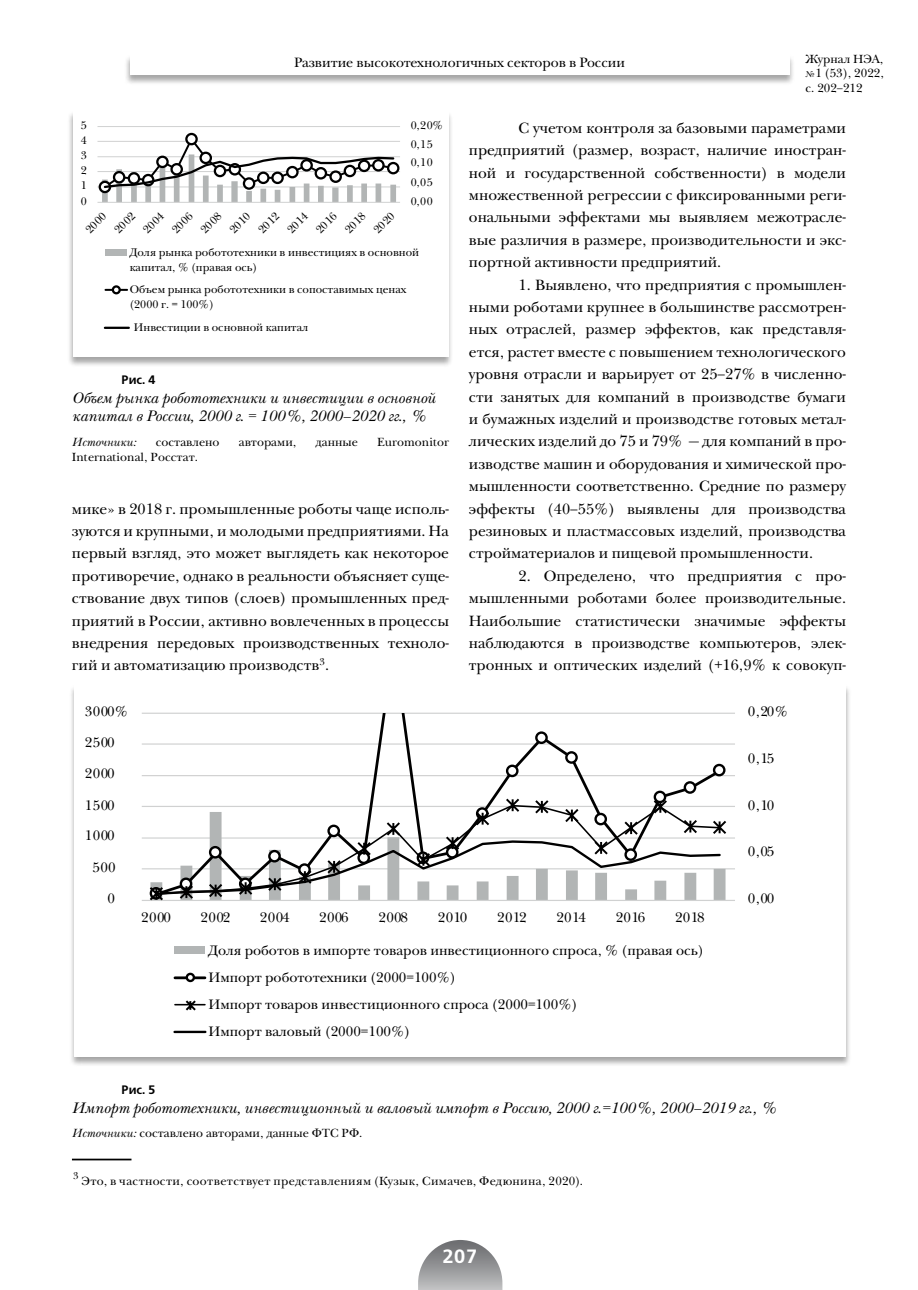
<style>
.page{position:relative;width:918px;height:1290px;background:#fff}
.page>*{position:absolute;margin:0;border:0;box-sizing:border-box;transform-origin:0 0}
.t1{font:600 19.25px "Free Set";color:#fff}
.t2{font:italic 15.75px/18.9px "New Baskerville ITC";color:#000}
.t3{font:15.4px/22.4px "New Baskerville ITC";color:#000;text-align:justify}
.t4{font:14.17px/27.1px "New Baskerville ITC";color:#000}
.t5{font:14px "New Baskerville ITC";color:#000}
.t6{font:12.25px/14.7px "New Baskerville ITC";color:#000;text-align:justify}
.t7{font:12.25px "New Baskerville ITC";letter-spacing:.03em;color:#000}
.t8{font:600 12.25px "Free Set";color:#000}
.t9{font:italic 12.25px "New Baskerville ITC";color:#000}
.t10{font:11.38px/14.9px "New Baskerville ITC";color:#000}
.t11{font:10.15px "New Baskerville ITC";color:#000}
.s1{font-size:8.75px}
.s2{font-style:italic}
</style>
<div class="page">
<div style="left:124px;top:54px;width:671px;height:32px;background:#000;opacity:.35"></div>
<div style="left:130px;top:55px;width:659px;height:20px;background:#fff"></div>
<svg style="left:418px;top:1240px;width:84px;height:50px"></svg>
<div style="left:67px;top:111px;width:386px;height:256px;background:#000;opacity:.35"></div>
<div style="left:73px;top:111px;width:375px;height:246px;background:#fff"></div>
<hr style="left:97px;top:186px;width:303px;height:1px;background:#d0d1d1">
<hr style="left:97px;top:171px;width:303px;height:1px;background:#d0d1d1">
<hr style="left:97px;top:156px;width:303px;height:1px;background:#d0d1d1">
<hr style="left:97px;top:141px;width:303px;height:1px;background:#d0d1d1">
<hr style="left:97px;top:126px;width:303px;height:1px;background:#d0d1d1">
<hr style="left:97px;top:202px;width:303px;height:1px;background:#d0d1d1">
<div style="left:99px;top:181px;width:12px;height:12px;border:2px solid #000;border-radius:50%"></div>
<div style="left:185px;top:133px;width:13px;height:12px;border:2px solid #000;border-radius:50%"></div>
<div style="left:387px;top:162px;width:12px;height:12px;border:2px solid #000;border-radius:50%"></div>
<svg style="left:102px;top:135px;width:294px;height:67px"></svg>
<div style="left:105px;top:249px;width:22px;height:7px;background:#b2b5b5"></div>
<hr style="left:105px;top:289px;width:22px;height:2px;background:#000">
<div style="left:113px;top:286px;width:7px;height:7px;background:#fff;border-radius:50%"></div>
<div style="left:112px;top:285px;width:9px;height:9px;border:2px solid #000;border-radius:50%"></div>
<hr style="left:105px;top:327px;width:24px;height:2px;background:#000">
<hr style="left:72px;top:1158px;width:59px;height:2px;background:#000">
<div style="left:69px;top:684px;width:782px;height:383px;background:#000;opacity:.35"></div>
<div style="left:75px;top:685px;width:771px;height:372px;background:#fff"></div>
<hr style="left:142px;top:868px;width:593px;height:1px;background:#d0d1d1">
<hr style="left:142px;top:837px;width:593px;height:1px;background:#d0d1d1">
<hr style="left:142px;top:806px;width:593px;height:1px;background:#d0d1d1">
<hr style="left:142px;top:775px;width:593px;height:1px;background:#d0d1d1">
<hr style="left:142px;top:743px;width:593px;height:2px;background:#d0d1d1">
<hr style="left:142px;top:713px;width:593px;height:1px;background:#d0d1d1">
<hr style="left:142px;top:900px;width:593px;height:1px;background:#d0d1d1">
<svg style="left:153px;top:713px;width:571px;height:83px"></svg>
<svg style="left:507px;top:766px;width:10px;height:10px"></svg>
<div style="left:506px;top:764px;width:12px;height:13px;border:2px solid #000;border-radius:50%"></div>
<svg style="left:536px;top:732px;width:10px;height:11px"></svg>
<div style="left:535px;top:731px;width:13px;height:13px;border:2px solid #000;border-radius:50%"></div>
<svg style="left:566px;top:752px;width:10px;height:10px"></svg>
<div style="left:565px;top:751px;width:13px;height:13px;border:2px solid #000;border-radius:50%"></div>
<svg style="left:655px;top:792px;width:10px;height:10px"></svg>
<div style="left:653px;top:791px;width:13px;height:12px;border:2px solid #000;border-radius:50%"></div>
<svg style="left:685px;top:782px;width:10px;height:10px"></svg>
<div style="left:683px;top:781px;width:13px;height:13px;border:2px solid #000;border-radius:50%"></div>
<div style="left:714px;top:765px;width:10px;height:10px;background:#fff;border-radius:50%"></div>
<div style="left:713px;top:764px;width:12px;height:12px;border:2px solid #000;border-radius:50%"></div>
<svg style="left:148px;top:796px;width:580px;height:105px"></svg>
<div style="left:175px;top:946px;width:30px;height:8px;background:#b2b5b5"></div>
<hr style="left:175px;top:976px;width:30px;height:3px;background:#000">
<div style="left:187px;top:974px;width:7px;height:7px;background:#fff;border-radius:50%"></div>
<div style="left:186px;top:973px;width:9px;height:9px;border:2px solid #000;border-radius:50%"></div>
<hr style="left:175px;top:1004px;width:30px;height:1px;background:#000">
<svg style="left:184px;top:1000px;width:14px;height:11px"></svg>
<hr style="left:175px;top:1031px;width:30px;height:2px;background:#000">
<p class="t5" style="left:294px;top:54px;width:332px">Развитие высокотехнологичных секторов в России</p>
<p class="t6" style="left:805px;top:52px;width:80px">Журнал НЭА, <span class="s1">№</span> 1 (53), 2022, с. 202–212</p>
<p class="t10" style="left:81px;top:118px;width:8px">5</p>
<p class="t10" style="left:81px;top:133px;width:8px">4</p>
<p class="t10" style="left:81px;top:148px;width:8px">3</p>
<p class="t10" style="left:81px;top:164px;width:8px">2</p>
<p class="t10" style="left:81px;top:178px;width:8px">1</p>
<p class="t10" style="left:81px;top:194px;width:8px">0</p>
<p class="t10" style="left:411px;top:118px;width:34px">0,20%</p>
<p class="t10" style="left:411px;top:137px;width:24px">0,15</p>
<p class="t10" style="left:411px;top:156px;width:24px">0,10</p>
<p class="t10" style="left:411px;top:175px;width:24px">0,05</p>
<p class="t10" style="left:411px;top:194px;width:24px">0,00</p>
<p class="t10" style="left:82px;top:226px;width:26px;rotate:-45deg">2000</p>
<p class="t10" style="left:111px;top:226px;width:26px;rotate:-45deg">2002</p>
<p class="t10" style="left:140px;top:226px;width:26px;rotate:-45deg">2004</p>
<p class="t10" style="left:169px;top:226px;width:26px;rotate:-45deg">2006</p>
<p class="t10" style="left:198px;top:226px;width:26px;rotate:-45deg">2008</p>
<p class="t10" style="left:226px;top:226px;width:26px;rotate:-45deg">2010</p>
<p class="t10" style="left:255px;top:226px;width:26px;rotate:-45deg">2012</p>
<p class="t10" style="left:284px;top:226px;width:26px;rotate:-45deg">2014</p>
<p class="t10" style="left:313px;top:226px;width:26px;rotate:-45deg">2016</p>
<p class="t10" style="left:342px;top:226px;width:26px;rotate:-45deg">2018</p>
<p class="t10" style="left:370px;top:226px;width:26px;rotate:-45deg">2020</p>
<p class="t10" style="left:130px;top:245px;width:291px">Доля рынка робототехники в инвестициях в основной капитал, % (правая ось)</p>
<p class="t10" style="left:130px;top:282px;width:278px">Объем рынка робототехники в сопоставимых ценах (2000 г. = 100%)</p>
<p class="t10" style="left:134px;top:320px;width:176px">Инвестиции в основной капитал</p>
<p class="t8" style="left:122px;top:372px;width:36px">Рис. 4</p>
<p class="t2" style="left:72px;top:388px;width:365px">Объем рынка робототехники и инвестиции в основной капитал в России, 2000 г. = 100%, 2000–2020 гг., %</p>
<p class="t9" style="left:72px;top:435px;width:66px">Источники:</p>
<p class="t6" style="left:156px;top:435px;width:65px">составлено</p>
<p class="t6" style="left:239px;top:435px;width:59px">авторами,</p>
<p class="t6" style="left:316px;top:435px;width:44px">данные</p>
<p class="t6" style="left:377px;top:435px;width:73px">Euromonitor</p>
<p class="t6" style="left:72px;top:450px;width:128px">International, Росстат.</p>
<p class="t3" style="left:72px;top:498px;width:379px">мике» в 2018 г. промышленные роботы чаще исполь&shy;зуются и крупными, и молодыми предприятиями. На первый взгляд, это может выглядеть как некоторое противоречие, однако в реальности объясняет суще&shy;ствование двух типов (слоев) промышленных пред&shy;приятий в России, активно вовлеченных в процессы внедрения передовых производственных техноло&shy;гий и автоматизацию производств<sup>3</sup>.</p>
<p class="t4" style="left:85px;top:698px;width:45px">3000%</p>
<p class="t4" style="left:85px;top:729px;width:31px">2500</p>
<p class="t4" style="left:85px;top:760px;width:31px">2000</p>
<p class="t4" style="left:85px;top:792px;width:31px">1500</p>
<p class="t4" style="left:85px;top:822px;width:31px">1000</p>
<p class="t4" style="left:92px;top:854px;width:25px">500</p>
<p class="t4" style="left:108px;top:885px;width:9px">0</p>
<p class="t3" style="left:469px;top:117px;width:379px;text-indent:50px">С учетом контроля за базовыми параметрами предприятий (размер, возраст, наличие иностран&shy;ной и государственной собственности) в модели множественной регрессии с фиксированными реги&shy;ональными эффектами мы выявляем межотрасле&shy;вые различия в размере, производительности и экс&shy;портной активности предприятий.</p>
<p class="t3" style="left:469px;top:274px;width:379px;text-indent:50px">1. Выявлено, что предприятия с промышлен&shy;ными роботами крупнее в большинстве рассмотрен&shy;ных отраслей, размер эффектов, как представля&shy;ется, растет вместе с повышением технологического уровня отрасли и варьирует от 25–27% в численно&shy;сти занятых для компаний в производстве бумаги и бумажных изделий и производстве готовых метал&shy;лических изделий до 75 и 79% — для компаний в про&shy;изводстве машин и оборудования и химической про&shy;мышленности соответственно. Средние по размеру эффекты (40–55%) выявлены для производства резиновых и пластмассовых изделий, производства стройматериалов и пищевой промышленности.</p>
<p class="t3" style="left:469px;top:565px;width:379px;text-indent:50px">2. Определено, что предприятия с про&shy;мышленными роботами более производительные.<br>Наибольшие статистически значимые эффекты наблюдаются в производстве компьютеров, элек&shy;тронных и оптических изделий (+16,9% к совокуп-</p>
<p class="t4" style="left:748px;top:699px;width:41px">0,20%</p>
<p class="t4" style="left:748px;top:745px;width:28px">0,15</p>
<p class="t4" style="left:748px;top:792px;width:28px">0,10</p>
<p class="t4" style="left:748px;top:838px;width:28px">0,05</p>
<p class="t4" style="left:748px;top:885px;width:28px">0,00</p>
<p class="t4" style="left:141px;top:904px;width:31px">2000</p>
<p class="t4" style="left:201px;top:904px;width:31px">2002</p>
<p class="t4" style="left:260px;top:904px;width:31px">2004</p>
<p class="t4" style="left:319px;top:904px;width:31px">2006</p>
<p class="t4" style="left:378px;top:904px;width:31px">2008</p>
<p class="t4" style="left:438px;top:904px;width:31px">2010</p>
<p class="t4" style="left:497px;top:904px;width:31px">2012</p>
<p class="t4" style="left:556px;top:904px;width:31px">2014</p>
<p class="t4" style="left:616px;top:904px;width:31px">2016</p>
<p class="t4" style="left:675px;top:904px;width:31px">2018</p>
<p class="t4" style="left:208px;top:937px;width:497px">Доля роботов в импорте товаров инвестиционного спроса, % (правая ось)<br>Импорт робототехники (2000=100%)<br>Импорт товаров инвестиционного спроса (2000=100%)<br>Импорт валовый (2000=100%)</p>
<p class="t8" style="left:122px;top:1082px;width:36px">Рис. 5</p>
<p class="t2" style="left:72px;top:1098px;width:706px">Импорт робототехники, инвестиционный и валовый импорт в Россию, 2000 г.=100%, 2000–2019 гг., %</p>
<p class="t6" style="left:72px;top:1126px;width:292px"><span class="s2">Источники:</span> составлено авторами, данные ФТС РФ.</p>
<p class="t11" style="left:73px;top:1169px;width:7px">3</p>
<p class="t7" style="left:81px;top:1173px;width:503px">Это, в частности, соответствует представлениям (Кузык, Симачев, Федюнина, 2020).</p>
<p class="t1" style="left:442px;top:1245px;width:37px">207</p>
</div>
